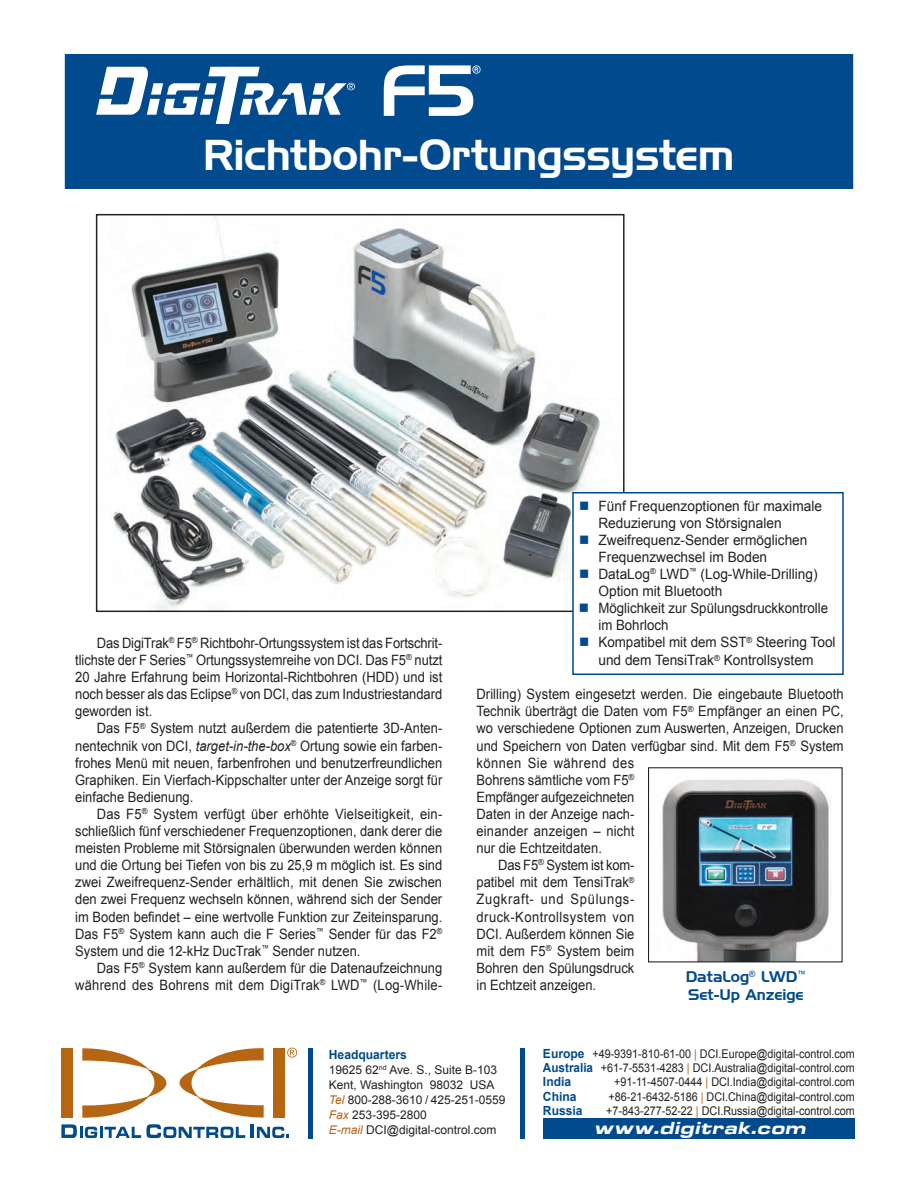
<style>
.page{position:relative;width:918px;height:1188px;background:#fff}
.page>*{position:absolute;margin:0;border:0;box-sizing:border-box;transform-origin:0 0}
.t1{font:42px "Handel Gothic BT";letter-spacing:-.015em;color:#fff}
.t2{font:italic 900 18px "Eurostile Extended";color:#fff}
.t3{font:15px/18px "Handel Gothic BT";color:#004a8d}
.bulleted_list{font:14.25px/17.1px "Arial";color:#231f20;text-align:justify;scale:.91 1}
.bulleted_list-2{font:14.25px/17.1px "Arial";color:#231f20;scale:.96 1}
.bulleted_list-3{font:14.25px/17.9px "Arial";color:#231f20;text-align:center;scale:.94 1}
.bulleted_list-4{font:14.25px/17.1px "Arial";color:#231f20;scale:.93 1}
.t4{font:700 12.6px "Arial";color:#004a8d;scale:.96 1}
.t5{font:12px "Arial";color:#231f20;scale:.9 1}
.t6{font:12px "Arial";color:#231f20}
.s1{font-style:inherit}
.s2{font-style:italic}
.s3{color:#004a8d}
.s4{font-style:italic;color:#b66512}
.s5{font-weight:700;font-size:12.6px;color:#004a8d}
.s6{color:#b66512}
</style>
<div class="page">
<img style="left:111px;top:216px;width:490px;height:394px">
<div style="left:65px;top:54px;width:788px;height:135px;background:#004a8d"></div>
<svg style="left:96px;top:67px;width:259px;height:57px"></svg>
<div style="left:543px;top:1118px;width:312px;height:21px;background:#004a8d"></div>
<div style="left:308px;top:1048px;width:5px;height:91px;background:#004a8d"></div>
<div style="left:520px;top:1048px;width:5px;height:91px;background:#004a8d"></div>
<svg style="left:61px;top:1047px;width:236px;height:91px"></svg>
<div style="left:572px;top:492px;width:272px;height:183px;background:#fff;border:2px solid #004a8d"></div>
<img style="left:662px;top:779px;width:169px;height:181px">
<div style="left:648px;top:767px;width:195px;height:195px;border:1px solid #231f20"></div>
<svg style="left:384px;top:65px;width:97px;height:50px"></svg>
<p class="t1" style="left:203px;top:129px;width:533px">Richtbohr<span class="s1">-</span>Ortungssystem</p>
<p class="bulleted_list" style="left:75px;top:635px;width:405px;text-indent:22px">Das DigiTrak<sup>®</sup> F5<sup>®</sup> Richtbohr-Ortungssystem ist das Fortschrit&shy;tlichste der F Series<sup>™</sup> Ortungssystemreihe von DCI. Das F5<sup>®</sup> nutzt 20 Jahre Erfahrung beim Horizontal-Richtbohren (HDD) und ist noch besser als das Eclipse<sup>®</sup> von DCI, das zum Industriestandard geworden ist.</p>
<p class="bulleted_list" style="left:75px;top:720px;width:405px;text-indent:22px">Das F5<sup>®</sup> System nutzt außerdem die patentierte 3D-Anten&shy;nentechnik von DCI, <span class="s2">target-in-the-box</span><sup>®</sup> Ortung sowie ein farben&shy;frohes Menü mit neuen, farbenfrohen und benutzerfreundlichen Graphiken. Ein Vierfach-Kippschalter unter der Anzeige sorgt für einfache Bedienung.</p>
<p class="bulleted_list" style="left:75px;top:806px;width:405px;text-indent:22px">Das F5<sup>®</sup> System verfügt über erhöhte Vielseitigkeit, ein&shy;schließlich fünf verschiedener Frequenzoptionen, dank derer die meisten Probleme mit Störsignalen überwunden werden können und die Ortung bei Tiefen von bis zu 25,9 m möglich ist. Es sind zwei Zweifrequenz-Sender erhältlich, mit denen Sie zwischen den zwei Frequenz wechseln können, während sich der Sender im Boden befindet – eine wertvolle Funktion zur Zeiteinsparung.<br>Das F5<sup>®</sup> System kann auch die F Series<sup>™</sup> Sender für das F2<sup>® </sup>System und die 12-kHz DucTrak<sup>™</sup> Sender nutzen.</p>
<p class="bulleted_list" style="left:75px;top:959px;width:405px;text-align:right">Das F5<sup>®</sup> System kann außerdem für die Datenaufzeichnung während des Bohrens mit dem DigiTrak<sup>®</sup> LWD<sup>™</sup> (Log-While-</p>
<p class="bulleted_list-2" style="left:598px;top:497px;width:234px;text-indent:-19px"><span class="s3">■</span> Fünf Frequenzoptionen für maximale<br>Reduzierung von Störsignalen</p>
<p class="bulleted_list-2" style="left:598px;top:531px;width:219px;text-indent:-19px"><span class="s3">■</span> Zweifrequenz-Sender ermöglichen<br>Frequenzwechsel im Boden</p>
<p class="bulleted_list-2" style="left:598px;top:566px;width:230px;text-indent:-19px"><span class="s3">■</span> DataLog<sup>®</sup> LWD<sup>™</sup> (Log-While-Drilling)<br>Option mit Bluetooth</p>
<p class="bulleted_list-4" style="left:598px;top:600px;width:249px;text-indent:-19px"><span class="s3">■</span> Möglichkeit zur Spülungsdruckkontrolle im Bohrloch</p>
<p class="bulleted_list-3" style="left:579px;top:634px;width:275px"><span class="s3">■</span> Kompatibel mit dem SST<sup>®</sup> Steering Tool und dem TensiTrak<sup>®</sup> Kontrollsystem</p>
<p class="bulleted_list" style="left:477px;top:686px;width:405px;text-align:left">Drilling) System eingesetzt werden. Die eingebaute Bluetooth Technik überträgt die Daten vom F5<sup>®</sup> Empfänger an einen PC, wo verschiedene Optionen zum Auswerten, Anzeigen, Drucken und Speichern von Daten verfügbar sind. Mit dem F5<sup>®</sup> System können Sie während des<br>Bohrens sämtliche vom F5<sup>®<br></sup>Empfänger aufgezeichneten<br>Daten in der Anzeige nach-<br>einander anzeigen – nicht<br>nur die Echtzeitdaten.</p>
<p class="bulleted_list" style="left:477px;top:857px;width:175px;text-indent:22px">Das F5<sup>®</sup> System ist kom&shy;patibel mit dem TensiTrak<sup>® </sup>Zugkraft- und Spülungs&shy;druck-Kontrollsystem von DCI. Außerdem können Sie mit dem F5<sup>®</sup> System beim Bohren den Spülungsdruck in Echtzeit anzeigen.</p>
<p class="t3" style="left:686px;top:967px;width:122px">DataLog<sup>®</sup> LWD<sup>™<br></sup>Set-Up Anzeige</p>
<p class="t4" style="left:329px;top:1047px;width:83px">Headquarters</p>
<p class="t6" style="left:329px;top:1062px;width:170px">19625 62<sup>nd</sup> Ave. S., Suite B-103</p>
<p class="t6" style="left:329px;top:1077px;width:167px">Kent, Washington 98032 USA</p>
<p class="t6" style="left:329px;top:1092px;width:178px"><span class="s4">Tel</span> 800-288-3610 / 425-251-0559</p>
<p class="t6" style="left:329px;top:1107px;width:100px"><span class="s4">Fax</span> 253-395-2800</p>
<p class="t6" style="left:329px;top:1122px;width:169px"><span class="s4">E-mail</span> DCI@digital-control.com</p>
<p class="t5" style="left:543px;top:1046px;width:348px"><span class="s5">Europe</span> +49-9391-810-61-00 <span class="s6">|</span> DCI.Europe@digital-control.com</p>
<p class="t5" style="left:543px;top:1060px;width:348px"><span class="s5">Australia</span> +61-7-5531-4283 <span class="s6">|</span> DCI.Australia@digital-control.com</p>
<p class="t4" style="left:543px;top:1074px;width:31px">India</p>
<p class="t5" style="left:614px;top:1074px;width:269px">+91-11-4507-0444 <span class="s6">|</span> DCI.India@digital-control.com</p>
<p class="t4" style="left:543px;top:1088px;width:37px">China</p>
<p class="t5" style="left:609px;top:1089px;width:275px">+86-21-6432-5186 <span class="s6">|</span> DCI.China@digital-control.com</p>
<p class="t4" style="left:543px;top:1102px;width:43px">Russia</p>
<p class="t5" style="left:606px;top:1103px;width:278px">+7-843-277-52-22 <span class="s6">|</span> DCI.Russia@digital-control.com</p>
<p class="t2" style="left:594px;top:1117px;width:218px">www.digitrak.com</p>
</div>
